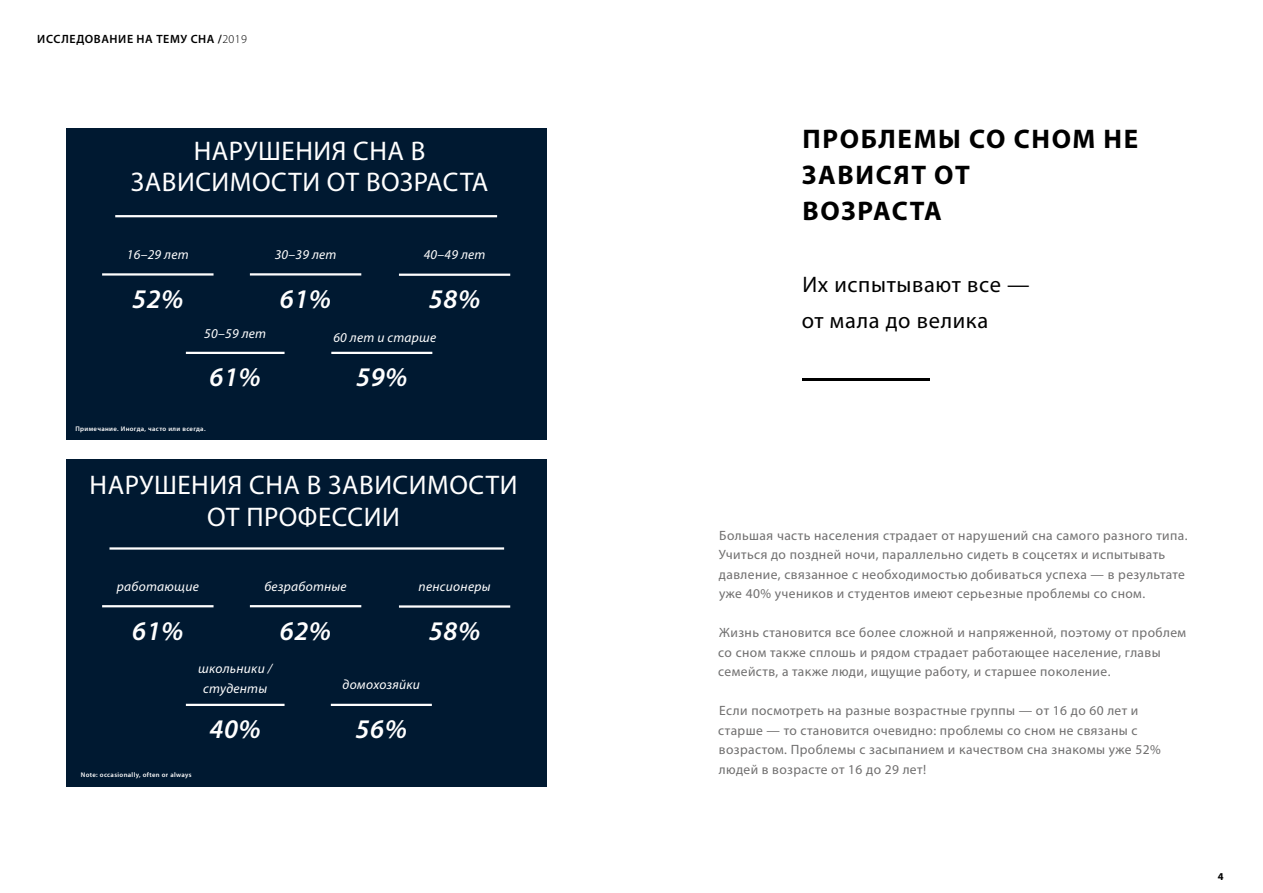
<style>
.page{position:relative;width:1263px;height:893px;background:#fff}
.page>*{position:absolute;margin:0;border:0;box-sizing:border-box;transform-origin:0 0}
.t1{font:27px/31.5px "Myriad Pro";letter-spacing:.02em;color:#fff;text-align:center}
.t2{font:700 27px/36px "Myriad Pro";letter-spacing:.06em;color:#000}
.t3{font:italic 600 27px "Myriad Pro";letter-spacing:.02em;color:#fff}
.t4{font:22.5px/36px "Myriad Pro";letter-spacing:.03em;color:#000}
.t5{font:13.5px/19.5px "Myriad Pro";letter-spacing:.03em;color:#706f6f}
.t6{font:italic 13.5px/19.5px "Myriad Pro";letter-spacing:.02em;color:#fff;text-align:center}
.t7{font:600 12px "Myriad Pro";letter-spacing:.05em;color:#000}
.t8{font:700 10.5px "Myriad Pro";color:#000}
.t9{font:600 6.75px "Myriad Pro";letter-spacing:.05em;color:#fff}
.s1{font-weight:300}
</style>
<div class="page">
<div style="left:66px;top:459px;width:480px;height:328px;background:#001931"></div>
<div style="left:66px;top:128px;width:480px;height:312px;background:#001931"></div>
<hr style="left:102px;top:273px;width:112px;height:3px;background:#fff">
<hr style="left:250px;top:273px;width:111px;height:3px;background:#fff">
<hr style="left:399px;top:274px;width:111px;height:2px;background:#fff">
<hr style="left:186px;top:352px;width:99px;height:2px;background:#fff">
<hr style="left:331px;top:352px;width:101px;height:2px;background:#fff">
<hr style="left:115px;top:215px;width:382px;height:2px;background:#fff">
<hr style="left:109px;top:547px;width:395px;height:3px;background:#fff">
<hr style="left:102px;top:605px;width:112px;height:2px;background:#fff">
<hr style="left:250px;top:605px;width:111px;height:2px;background:#fff">
<hr style="left:399px;top:605px;width:111px;height:3px;background:#fff">
<hr style="left:186px;top:704px;width:99px;height:2px;background:#fff">
<hr style="left:331px;top:704px;width:101px;height:2px;background:#fff">
<hr style="left:802px;top:378px;width:128px;height:2px;background:#000">
<p class="t7" style="left:37px;top:31px;width:211px">ИССЛЕДОВАНИЕ НА ТЕМУ СНА /<span class="s1">2019</span></p>
<h1 class="t1" style="left:131px;top:134px;width:359px">НАРУШЕНИЯ СНА В<br>ЗАВИСИМОСТИ ОТ ВОЗРАСТА</h1>
<p class="t6" style="left:127px;top:245px;width:63px">16–29 лет</p>
<p class="t6" style="left:275px;top:245px;width:63px">30–39 лет</p>
<p class="t6" style="left:424px;top:245px;width:63px">40–49 лет</p>
<h1 class="t3" style="left:132px;top:281px;width:53px">52%</h1>
<h1 class="t3" style="left:280px;top:281px;width:53px">61%</h1>
<h1 class="t3" style="left:429px;top:282px;width:53px">58%</h1>
<p class="t6" style="left:204px;top:323px;width:63px">50–59 лет</p>
<p class="t6" style="left:333px;top:328px;width:104px">60 лет и старше</p>
<h1 class="t3" style="left:209px;top:360px;width:53px">61%</h1>
<h1 class="t3" style="left:356px;top:359px;width:53px">59%</h1>
<p class="t9" style="left:75px;top:424px;width:132px">Примечание. Иногда, часто или всегда.</p>
<h1 class="t1" style="left:90px;top:469px;width:429px">НАРУШЕНИЯ СНА В ЗАВИСИМОСТИ<br>ОТ ПРОФЕССИИ</h1>
<p class="t6" style="left:117px;top:576px;width:83px">работающие</p>
<p class="t6" style="left:264px;top:576px;width:84px">безработные</p>
<p class="t6" style="left:419px;top:577px;width:73px">пенсионеры</p>
<h1 class="t3" style="left:132px;top:613px;width:53px">61%</h1>
<h1 class="t3" style="left:280px;top:613px;width:53px">62%</h1>
<h1 class="t3" style="left:429px;top:614px;width:53px">58%</h1>
<p class="t6" style="left:198px;top:659px;width:75px">школьники / студенты</p>
<p class="t6" style="left:343px;top:674px;width:79px">домохозяйки</p>
<p class="t9" style="left:81px;top:770px;width:112px">Note: occasionally, often or always</p>
<h1 class="t3" style="left:209px;top:712px;width:53px">40%</h1>
<h1 class="t3" style="left:356px;top:711px;width:53px">56%</h1>
<h1 class="t2" style="left:802px;top:120px;width:338px">ПРОБЛЕМЫ СО СНОМ НЕ<br>ЗАВИСЯТ ОТ<br>ВОЗРАСТА</h1>
<h2 class="t4" style="left:802px;top:266px;width:229px">Их испытывают все — от мала до велика</h2>
<p class="t5" style="left:719px;top:525px;width:470px">Большая часть населения страдает от нарушений сна самого разного типа.<br>Учиться до поздней ночи, параллельно сидеть в соцсетях и испытывать давление, связанное с необходимостью добиваться успеха — в результате уже 40% учеников и студентов имеют серьезные проблемы со сном.</p>
<p class="t5" style="left:718px;top:623px;width:469px">Жизнь становится все более сложной и напряженной, поэтому от проблем со сном также сплошь и рядом страдает работающее население, главы семейств, а также люди, ищущие работу, и старшее поколение.</p>
<p class="t5" style="left:718px;top:701px;width:444px">Если посмотреть на разные возрастные группы — от 16 до 60 лет и старше — то становится очевидно: проблемы со сном не связаны с возрастом. Проблемы с засыпанием и качеством сна знакомы уже 52% людей в возрасте от 16 до 29 лет!</p>
<p class="t8" style="left:1218px;top:869px;width:7px">4</p>
</div>
